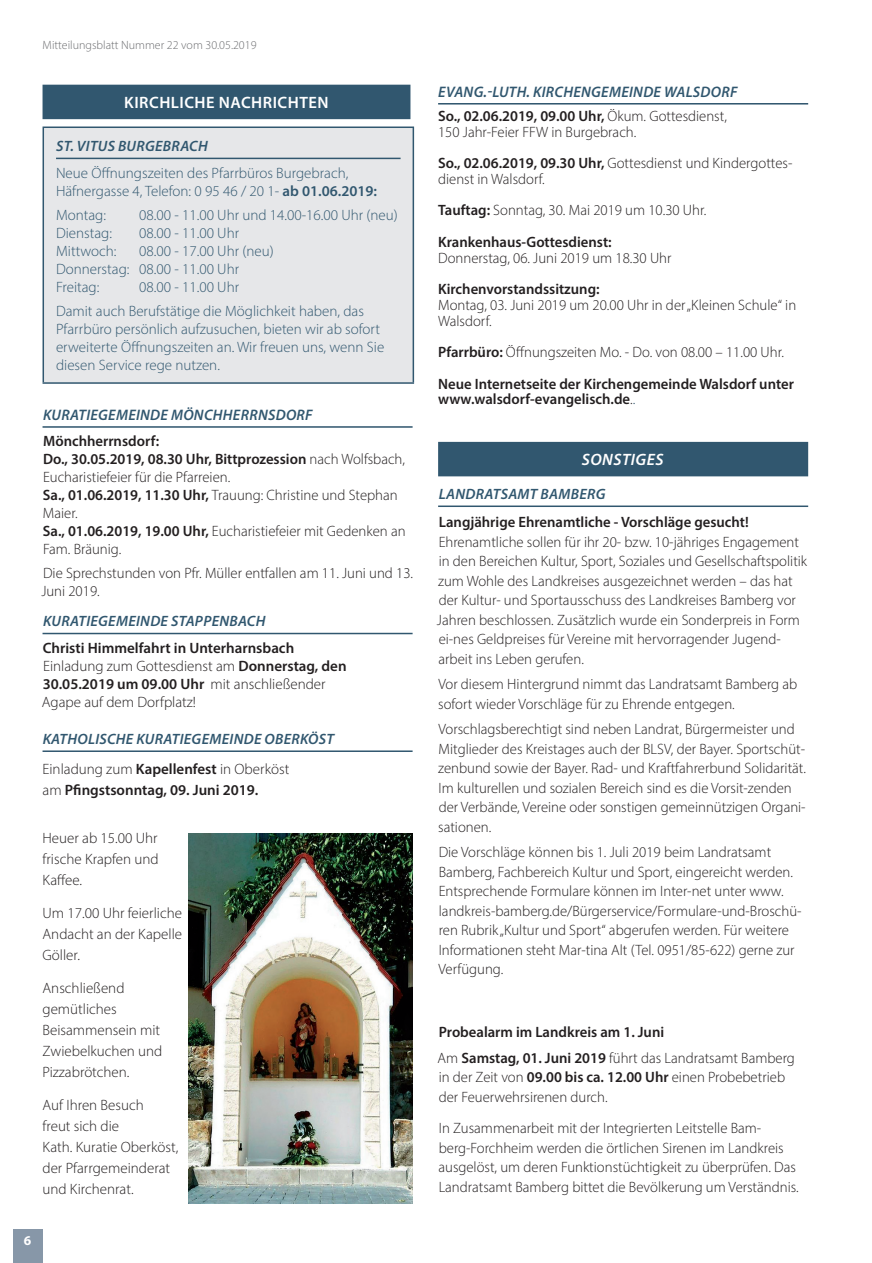
<style>
.page{position:relative;width:872px;height:1263px;background:#fff}
.page>*{position:absolute;margin:0;border:0;box-sizing:border-box;transform-origin:0 0}
.t1{font:600 16.5px "Myriad Pro";letter-spacing:.03em;color:#fff}
.t2{font:italic 600 16.5px "Myriad Pro";letter-spacing:.03em;color:#fff}
.t3{font:italic 600 15.3px "Myriad Pro";letter-spacing:.02em;color:#31576f}
.t4{font:300 15px/19.5px "Myriad Pro";color:#231f20}
.t5{font:600 15px/18px "Myriad Pro";color:#231f20}
.t6{font:300 15px/18px "Myriad Pro";color:#31576f}
.t7{font:italic 600 15px/29.5px "Myriad Pro";letter-spacing:.02em;color:#31576f}
.t8{font:700 13.5px "Myriad Pro";color:#fff}
.t9{font:300 12px "Myriad Pro";color:#6c6d70}
.s1{font-weight:600}
.s2{font-weight:300}
.s3{font-weight:300;font-style:normal;color:#231f20}
.s4{font-style:normal;color:#231f20}
.s5{font-weight:300;color:#31576f}
</style>
<div class="page">
<hr style="left:43px;top:426px;width:369px;height:2px;background:#31576f">
<hr style="left:43px;top:633px;width:369px;height:1px;background:#31576f">
<div style="left:43px;top:127px;width:370px;height:256px;background:#e6e7e9"></div>
<hr style="left:43px;top:128px;width:1px;height:254px;background:#31576f">
<hr style="left:43px;top:126px;width:371px;height:2px;background:#31576f">
<hr style="left:412px;top:128px;width:2px;height:254px;background:#31576f">
<hr style="left:43px;top:382px;width:371px;height:2px;background:#31576f">
<hr style="left:56px;top:158px;width:344px;height:1px;background:#31576f">
<div style="left:438px;top:442px;width:370px;height:34px;background:#31576f"></div>
<hr style="left:438px;top:505px;width:370px;height:2px;background:#31576f">
<div style="left:43px;top:85px;width:367px;height:34px;background:#31576f"></div>
<hr style="left:438px;top:103px;width:370px;height:2px;background:#31576f">
<img style="left:189px;top:833px;width:223px;height:370px">
<hr style="left:43px;top:750px;width:369px;height:2px;background:#31576f">
<div style="left:13px;top:1229px;width:30px;height:34px;background:#8797a8"></div>
<p class="t9" style="left:43px;top:38px;width:215px">Mitteilungsblatt Nummer 22 vom 30.05.2019</p>
<p class="t1" style="left:124px;top:92px;width:206px">KIRCHLICHE NACHRICHTEN</p>
<p class="t7" style="left:56px;top:131px;width:153px">ST. VITUS BURGEBRACH</p>
<p class="t6" style="left:56px;top:164px;width:322px">Neue Öffnungszeiten des Pfarrbüros Burgebrach,<br>Häfnergasse 4, Telefon: 0 95 46 / 20 1- <span class="s1">ab 01.06.2019:</span></p>
<p class="t6" style="left:56px;top:206px;width:52px">Montag:</p>
<p class="t6" style="left:139px;top:206px;width:260px">08.00 - 11.00 Uhr und 14.00-16.00 Uhr (neu)</p>
<p class="t6" style="left:56px;top:224px;width:57px">Dienstag:</p>
<p class="t6" style="left:139px;top:224px;width:101px">08.00 - 11.00 Uhr</p>
<p class="t6" style="left:56px;top:242px;width:62px">Mittwoch:</p>
<p class="t6" style="left:56px;top:242px;width:219px;text-indent:83px">08.00 - 17.00 Uhr (neu)<br>Donnerstag: 08.00 - 11.00 Uhr<br>Freitag:</p>
<p class="t6" style="left:56px;top:275px;width:309px;line-height:24px;text-indent:83px">08.00 - 11.00 Uhr<br>Damit auch Berufstätige die Möglichkeit haben, das</p>
<p class="t6" style="left:56px;top:320px;width:330px">Pfarrbüro persönlich aufzusuchen, bieten wir ab sofort erweiterte Öffnungszeiten an. Wir freuen uns, wenn Sie diesen Service rege nutzen.</p>
<p class="t3" style="left:43px;top:405px;width:271px">KURATIEGEMEINDE MÖNCHHERRNSDORF</p>
<p class="t4" style="left:43px;top:432px;width:364px;line-height:18px"><span class="s1">Mönchherrnsdorf:<br>Do., 30.05.2019, 08.30 Uhr, Bittprozession</span> nach Wolfsbach, Eucharistiefeier für die Pfarreien.<br><span class="s1">Sa., 01.06.2019, 11.30 Uhr,</span> Trauung: Christine und Stephan Maier.<br><span class="s1">Sa., 01.06.2019, 19.00 Uhr,</span> Eucharistiefeier mit Gedenken an Fam. Bräunig.</p>
<p class="t4" style="left:41px;top:564px;width:373px;line-height:18px">Die Sprechstunden von Pfr. Müller entfallen am 11. Juni und 13.<br>Juni 2019.</p>
<p class="t7" style="left:43px;top:606px;width:224px">KURATIEGEMEINDE STAPPENBACH</p>
<p class="t5" style="left:42px;top:638px;width:306px">Christi Himmelfahrt in Unterharnsbach <span class="s2">Einladung zum Gottesdienst am</span> Donnerstag, den 30.05.2019 um 09.00 Uhr <span class="s2">mit anschließender Agape auf dem Dorfplatz!</span></p>
<p class="t7" style="left:43px;top:724px;width:293px">KATHOLISCHE KURATIEGEMEINDE OBERKÖST<br><span class="s3">Einladung zum</span> <span class="s4">Kapellenfest</span> <span class="s3">in Oberköst</span></p>
<p class="t5" style="left:43px;top:780px;width:217px"><span class="s2">am</span> Pfingstsonntag, 09. Juni 2019.</p>
<p class="t4" style="left:43px;top:827px;width:118px;line-height:21px;text-align:justify">Heuer ab 15.00 Uhr frische Krapfen und Kaffee.</p>
<p class="t4" style="left:43px;top:902px;width:141px;line-height:21px;text-align:justify">Um 17.00 Uhr feierliche Andacht an der Kapelle Göller.</p>
<p class="t4" style="left:43px;top:977px;width:121px;line-height:21px">Anschließend gemütliches<br>Beisammensein mit<br>Zwiebelkuchen und<br>Pizzabrötchen.</p>
<p class="t4" style="left:43px;top:1094px;width:137px;line-height:21px">Auf Ihren Besuch<br>freut sich die<br>Kath. Kuratie Oberköst, der Pfarrgemeinderat und Kirchenrat.</p>
<p class="t8" style="left:24px;top:1231px;width:9px">6</p>
<p class="t3" style="left:438px;top:82px;width:301px">EVANG.-LUTH. KIRCHENGEMEINDE WALSDORF</p>
<p class="t4" style="left:438px;top:108px;width:290px;line-height:15.8px"><span class="s1">So., 02.06.2019, 09.00 Uhr,</span> Ökum. Gottesdienst,<br>150 Jahr-Feier FFW in Burgebrach.</p>
<p class="t4" style="left:438px;top:155px;width:356px;line-height:15.8px"><span class="s1">So., 02.06.2019, 09.30 Uhr,</span> Gottesdienst und Kindergottes&shy;dienst in Walsdorf.</p>
<p class="t5" style="left:438px;top:194px;width:270px;line-height:31.5px">Tauftag: <span class="s2">Sonntag, 30. Mai 2019 um 10.30 Uhr.<br></span>Krankenhaus-Gottesdienst:</p>
<p class="t4" style="left:438px;top:248px;width:235px">Donnerstag, 06. Juni 2019 um 18.30 Uhr</p>
<p class="t5" style="left:438px;top:280px;width:163px">Kirchenvorstandssitzung:</p>
<p class="t4" style="left:438px;top:297px;width:359px;line-height:15.8px">Montag, 03. Juni 2019 um 20.00 Uhr in der „Kleinen Schule“ in<br>Walsdorf.</p>
<p class="t5" style="left:438px;top:336px;width:357px;line-height:31.5px">Pfarrbüro: <span class="s2">Öffnungszeiten Mo. - Do. von 08.00 – 11.00 Uhr.<br></span>Neue Internetseite der Kirchengemeinde Walsdorf unter</p>
<p class="t5" style="left:438px;top:390px;width:199px">www.walsdorf-evangelisch.de<span class="s2">.</span><span class="s5">.</span></p>
<p class="t2" style="left:582px;top:449px;width:83px">SONSTIGES</p>
<p class="t7" style="left:439px;top:479px;width:168px">LANDRATSAMT BAMBERG</p>
<p class="t5" style="left:439px;top:513px;width:311px">Langjährige Ehrenamtliche - Vorschläge gesucht!</p>
<p class="t4" style="left:437px;top:532px;width:372px">Ehrenamtliche sollen für ihr 20- bzw. 10-jähriges Engagement in den Bereichen Kultur, Sport, Soziales und Gesellschaftspolitik zum Wohle des Landkreises ausgezeichnet werden – das hat der Kultur- und Sportausschuss des Landkreises Bamberg vor Jahren beschlossen. Zusätzlich wurde ein Sonderpreis in Form ei-nes Geldpreises für Vereine mit hervorragender Jugend&shy;arbeit ins Leben gerufen.</p>
<p class="t4" style="left:438px;top:674px;width:360px">Vor diesem Hintergrund nimmt das Landratsamt Bamberg ab sofort wieder Vorschläge für zu Ehrende entgegen.</p>
<p class="t4" style="left:438px;top:719px;width:369px">Vorschlagsberechtigt sind neben Landrat, Bürgermeister und Mitglieder des Kreistages auch der BLSV, der Bayer. Sportschüt&shy;zenbund sowie der Bayer. Rad- und Kraftfahrerbund Solidarität.<br>Im kulturellen und sozialen Bereich sind es die Vorsit-zenden der Verbände, Vereine oder sonstigen gemeinnützigen Organi&shy;sationen.</p>
<p class="t4" style="left:438px;top:842px;width:364px">Die Vorschläge können bis 1. Juli 2019 beim Landratsamt Bamberg, Fachbereich Kultur und Sport, eingereicht werden.<br>Entsprechende Formulare können im Inter-net unter www. landkreis-bamberg.de/Bürgerservice/Formulare-und-Broschü&shy;ren Rubrik „Kultur und Sport“ abgerufen werden. Für weitere Informationen steht Mar-tina Alt (Tel. 0951/85-622) gerne zur Verfügung.</p>
<p class="t5" style="left:437px;top:1019px;width:359px;line-height:25.5px">Probealarm im Landkreis am 1. Juni<br><span class="s2">Am</span> Samstag, 01. Juni 2019 <span class="s2">führt das Landratsamt Bamberg</span></p>
<p class="t4" style="left:439px;top:1067px;width:348px">in der Zeit von <span class="s1">09.00 bis ca. 12.00 Uhr</span> einen Probebetrieb der Feuerwehrsirenen durch.</p>
<p class="t4" style="left:438px;top:1118px;width:362px">In Zusammenarbeit mit der Integrierten Leitstelle Bam&shy;berg-Forchheim werden die örtlichen Sirenen im Landkreis ausgelöst, um deren Funktionstüchtigkeit zu überprüfen. Das Landratsamt Bamberg bittet die Bevölkerung um Verständnis.</p>
</div>
